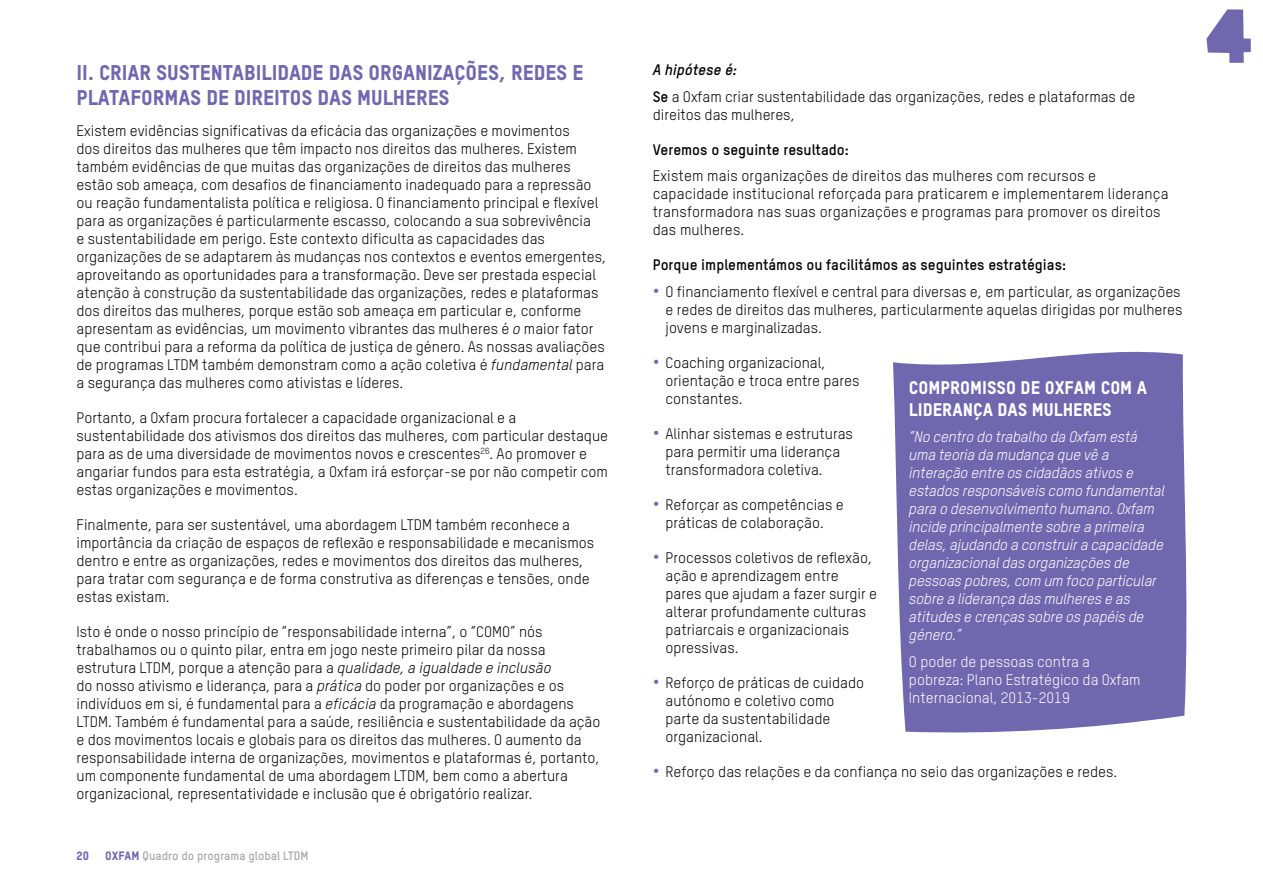
<style>
.page{position:relative;width:1263px;height:893px;background:#fff}
.page>*{position:absolute;margin:0;border:0;box-sizing:border-box;transform-origin:0 0}
.t1{font:75px "Oxfam Global Headline";color:#6f68af}
.t2{font:21px "Oxfam TSTARPRO Headline";letter-spacing:-.005em;color:#6f68af}
.t3{font:18px/21.6px "Oxfam TSTARPRO Headline";color:#fff}
.t4{font:15px/18px "Oxfam TSTARPRO";color:#000101}
.t5{font:italic 15px/18px "Oxfam TSTARPRO";letter-spacing:-.015em;color:#fff}
.t6{font:700 15px "Oxfam TSTARPRO";color:#000101}
.t7{font:15px/18px "Oxfam TSTARPRO";color:#fff}
.t8{font:700 12px "Oxfam TSTARPRO";color:#a8a9aa}
.t9{font:12px "Oxfam TSTARPRO Headline";color:#6f68af}
.s1{font-style:italic}
.s2{font-family:"Oxfam TSTARPRO Headline";font-weight:400;color:#6f68af}
.s3{font-weight:700;font-style:italic}
.s4{font-weight:700}
.s5{font-weight:700;font-size:18px;color:#6f68af}
</style>
<div class="page">
<svg style="left:893px;top:351px;width:294px;height:382px;background:#7973b5"></svg>
<h2 class="t2" style="left:77px;top:57px;width:508px">II. CRIAR SUSTENTABILIDADE DAS ORGANIZAÇÕES, REDES E</h2>
<h2 class="t2" style="left:77px;top:82px;width:375px">PLATAFORMAS DE DIREITOS DAS MULHERES</h2>
<p class="t4" style="left:77px;top:120px;width:531px">Existem evidências significativas da eficácia das organizações e movimentos<br>dos direitos das mulheres que têm impacto nos direitos das mulheres. Existem também evidências de que muitas das organizações de direitos das mulheres estão sob ameaça, com desafios de financiamento inadequado para a repressão ou reação fundamentalista política e religiosa. O financiamento principal e flexível para as organizações é particularmente escasso, colocando a sua sobrevivência<br>e sustentabilidade em perigo. Este contexto dificulta as capacidades das organizações de se adaptarem às mudanças nos contextos e eventos emergentes, aproveitando as oportunidades para a transformação. Deve ser prestada especial atenção à construção da sustentabilidade das organizações, redes e plataformas dos direitos das mulheres, porque estão sob ameaça em particular e, conforme apresentam as evidências, um movimento vibrantes das mulheres é <span class="s1">o</span> maior fator que contribui para a reforma da política de justiça de género. As nossas avaliações de programas LTDM também demonstram como a ação coletiva é <span class="s1">fundamental</span> para a segurança das mulheres como ativistas e líderes.</p>
<p class="t4" style="left:77px;top:407px;width:533px">Portanto, a Oxfam procura fortalecer a capacidade organizacional e a sustentabilidade dos ativismos dos direitos das mulheres, com particular destaque para as de uma diversidade de movimentos novos e crescentes<sup>26</sup>. Ao promover e angariar fundos para esta estratégia, a Oxfam irá esforçar-se por não competir com estas organizações e movimentos.</p>
<p class="t4" style="left:77px;top:514px;width:519px">Finalmente, para ser sustentável, uma abordagem LTDM também reconhece a importância da criação de espaços de reflexão e responsabilidade e mecanismos dentro e entre as organizações, redes e movimentos dos direitos das mulheres, para tratar com segurança e de forma construtiva as diferenças e tensões, onde estas existam.</p>
<p class="t4" style="left:77px;top:621px;width:525px">Isto é onde o nosso princípio de “responsabilidade interna”, o “COMO” nós trabalhamos ou o quinto pilar, entra em jogo neste primeiro pilar da nossa estrutura LTDM, porque a atenção para a <span class="s1">qualidade, a igualdade e inclusão<br></span>do nosso ativismo e liderança, para a <span class="s1">prática</span> do poder por organizações e os indivíduos em si, é fundamental para a <span class="s1">eficácia</span> da programação e abordagens LTDM. Também é fundamental para a saúde, resiliência e sustentabilidade da ação e dos movimentos locais e globais para os direitos das mulheres. O aumento da responsabilidade interna de organizações, movimentos e plataformas é, portanto, um componente fundamental de uma abordagem LTDM, bem como a abertura organizacional, representatividade e inclusão que é obrigatório realizar.</p>
<p class="t9" style="left:77px;top:846px;width:14px">20</p>
<p class="t8" style="left:105px;top:846px;width:205px"><span class="s2">OXFAM</span> Quadro do programa global LTDM</p>
<p class="t4" style="left:653px;top:56px;width:484px;line-height:26.5px"><span class="s3">A hipótese é:<br></span><span class="s4">Se</span> a Oxfam criar sustentabilidade das organizações, redes e plataformas de</p>
<p class="t4" style="left:653px;top:104px;width:144px">direitos das mulheres,</p>
<p class="t6" style="left:653px;top:138px;width:198px">Veremos o seguinte resultado:</p>
<p class="t4" style="left:653px;top:166px;width:517px">Existem mais organizações de direitos das mulheres com recursos e capacidade institucional reforçada para praticarem e implementarem liderança transformadora nas suas organizações e programas para promover os direitos das mulheres.</p>
<p class="t6" style="left:653px;top:254px;width:415px">Porque implementámos ou facilitámos as seguintes estratégias:</p>
<p class="t4" style="left:665px;top:281px;width:518px;text-indent:-13px"><span class="s5">•</span> O financiamento flexível e central para diversas e, em particular, as organizações e redes de direitos das mulheres, particularmente aquelas dirigidas por mulheres jovens e marginalizadas.</p>
<p class="t4" style="left:665px;top:352px;width:195px;text-indent:-13px"><span class="s5">•</span> Coaching organizacional, orientação e troca entre pares constantes.</p>
<p class="t4" style="left:665px;top:423px;width:189px;text-indent:-13px"><span class="s5">•</span> Alinhar sistemas e estruturas para permitir uma liderança transformadora coletiva.</p>
<p class="t4" style="left:653px;top:494px;width:192px;text-align:center"><span class="s5">•</span> Reforçar as competências e práticas de colaboração.</p>
<p class="t4" style="left:665px;top:547px;width:213px;text-indent:-13px"><span class="s5">•</span> Processos coletivos de reflexão, ação e aprendizagem entre pares que ajudam a fazer surgir e alterar profundamente culturas patriarcais e organizacionais opressivas.</p>
<p class="t4" style="left:665px;top:672px;width:200px;text-indent:-13px"><span class="s5">•</span> Reforço de práticas de cuidado autónomo e coletivo como parte da sustentabilidade organizacional.</p>
<p class="t4" style="left:653px;top:761px;width:466px"><span class="s5">•</span> Reforço das relações e da confiança no seio das organizações e redes.</p>
<p class="t3" style="left:909px;top:375px;width:240px">COMPROMISSO DE OXFAM COM A<br>LIDERANÇA DAS MULHERES</p>
<p class="t5" style="left:909px;top:427px;width:257px">“No centro do trabalho da Oxfam está uma teoria da mudança que vê a interação entre os cidadãos ativos e estados responsáveis como fundamental para o desenvolvimento humano. Oxfam incide principalmente sobre a primeira delas, ajudando a construir a capacidade organizacional das organizações de pessoas pobres, com um foco particular sobre a liderança das mulheres e as atitudes e crenças sobre os papéis de género.”</p>
<p class="t7" style="left:909px;top:651px;width:233px">O poder de pessoas contra a pobreza: Plano Estratégico da Oxfam<br>Internacional, 2013-2019</p>
<h1 class="t1" style="left:1204px;top:-27px;width:51px">4</h1>
</div>
